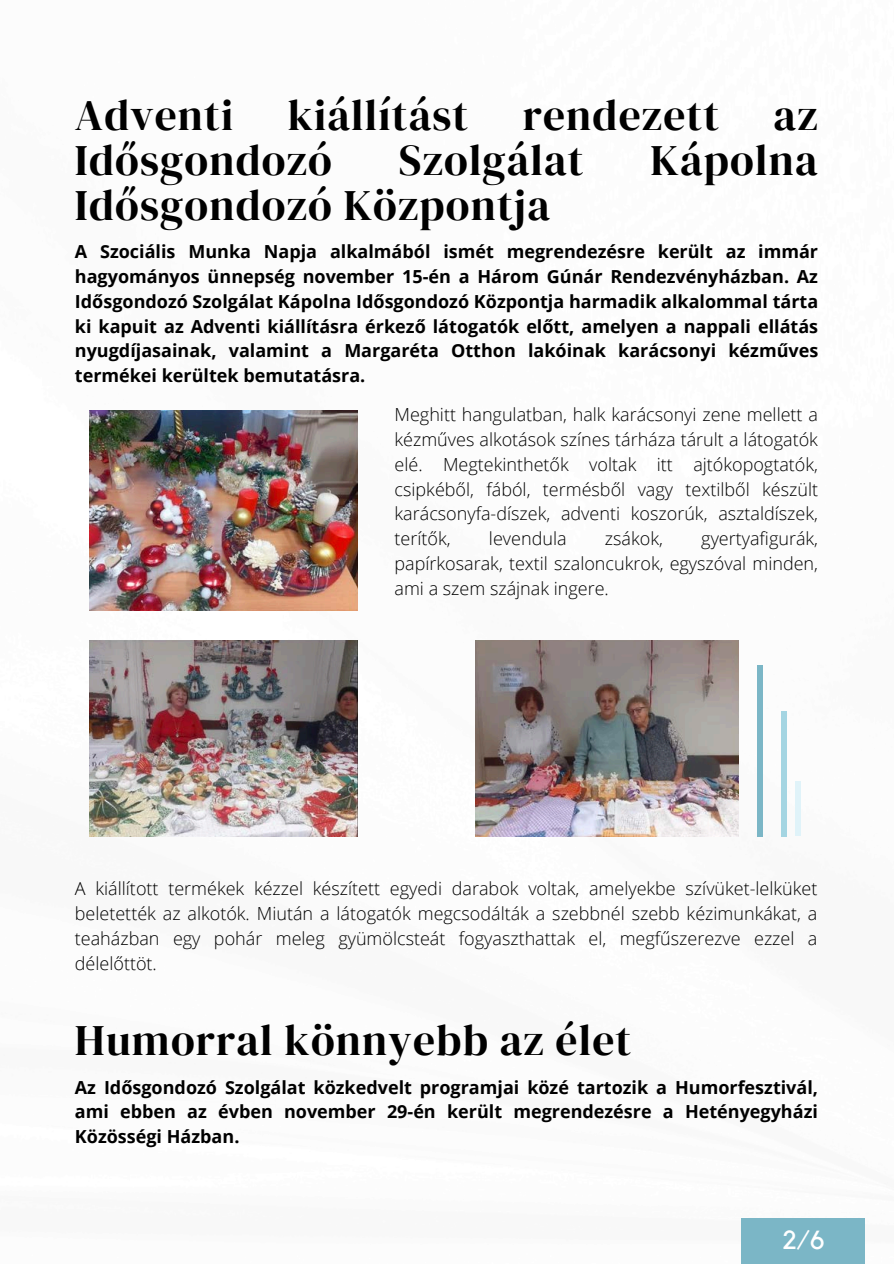
<style>
.page{position:relative;width:894px;height:1264px;background:#fff}
.page>*{position:absolute;margin:0;border:0;box-sizing:border-box;transform-origin:0 0}
.t1{font:43.5px "DM Serif Display";letter-spacing:.025em;color:#000}
.t2{font:26.1px "Kollektif";color:#fff}
.t3{font:300 18px/24.8px "Open Sans";color:#000;text-align:justify}
.t4{font:700 18px/24.8px "Open Sans";color:#000;text-align:justify}
</style>
<div class="page">
<div style="left:740px;top:1218px;width:124px;height:45px;background:#7bb6c6"></div>
<img style="left:89px;top:411px;width:268px;height:199px">
<img style="left:89px;top:641px;width:268px;height:195px">
<img style="left:475px;top:641px;width:263px;height:195px">
<div style="left:756px;top:665px;width:6px;height:171px;background:#7bb6c6"></div>
<div style="left:781px;top:711px;width:6px;height:125px;background:#a4d5e2"></div>
<div style="left:795px;top:781px;width:6px;height:55px;background:#e0f3f9"></div>
<p class="t1" style="left:75px;top:84px;width:160px">Adventi</p>
<p class="t1" style="left:288px;top:84px;width:182px">kiállítást</p>
<p class="t1" style="left:522px;top:84px;width:198px">rendezett</p>
<p class="t1" style="left:773px;top:84px;width:45px">az</p>
<p class="t1" style="left:75px;top:129px;width:258px">Idősgondozó</p>
<p class="t1" style="left:399px;top:129px;width:186px">Szolgálat</p>
<p class="t1" style="left:650px;top:129px;width:168px">Kápolna</p>
<p class="t1" style="left:75px;top:174px;width:476px">Idősgondozó Központja</p>
<h1 class="t4" style="left:75px;top:239px;width:744px">A Szociális Munka Napja alkalmából ismét megrendezésre került az immár hagyományos ünnepség november 15-én a Három Gúnár Rendezvényházban. Az Idősgondozó Szolgálat Kápolna Idősgondozó Központja harmadik alkalommal tárta ki kapuit az Adventi kiállításra érkező látogatók előtt, amelyen a nappali ellátás nyugdíjasainak, valamint a Margaréta Otthon lakóinak karácsonyi kézműves termékei kerültek bemutatásra.</h1>
<p class="t3" style="left:394px;top:402px;width:425px">Meghitt hangulatban, halk karácsonyi zene mellett a kézműves alkotások színes tárháza tárult a látogatók elé. Megtekinthetők voltak itt ajtókopogtatók, csipkéből, fából, termésből vagy textilből készült karácsonyfa-díszek, adventi koszorúk, asztaldíszek, terítők,</p>
<p class="t3" style="left:394px;top:526px;width:425px;text-indent:306px">gyertyafigurák, papírkosarak, textil szaloncukrok, egyszóval minden, ami a szem szájnak ingere.</p>
<p class="t3" style="left:489px;top:526px;width:79px">levendula</p>
<p class="t3" style="left:604px;top:526px;width:59px">zsákok,</p>
<p class="t3" style="left:75px;top:876px;width:743px">A kiállított termékek kézzel készített egyedi darabok voltak, amelyekbe szívüket-lelküket beletették az alkotók. Miután a látogatók megcsodálták a szebbnél szebb kézimunkákat, a teaházban egy pohár meleg gyümölcsteát fogyaszthattak el, megfűszerezve ezzel a délelőttöt.</p>
<p class="t1" style="left:75px;top:1010px;width:557px">Humorral könnyebb az élet</p>
<p class="t4" style="left:75px;top:1074px;width:744px">Az Idősgondozó Szolgálat közkedvelt programjai közé tartozik a Humorfesztivál, ami ebben az évben november 29-én került megrendezésre a Hetényegyházi Közösségi Házban.</p>
<h3 class="t2" style="left:782px;top:1227px;width:44px">2/6</h3>
</div>
